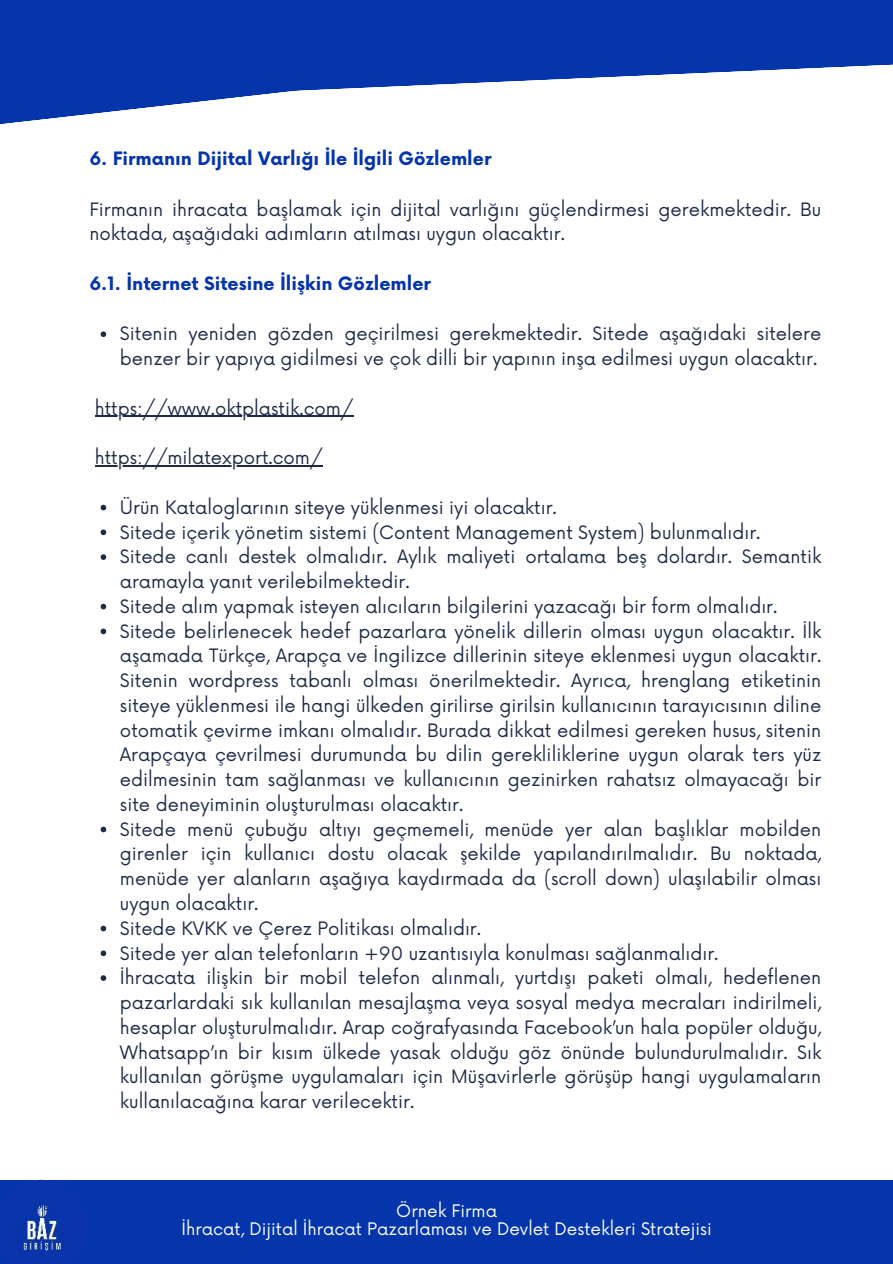
<style>
.page{position:relative;width:893px;height:1264px;background:#fff}
.page>*{position:absolute;margin:0;border:0;box-sizing:border-box;transform-origin:0 0}
.t1{font:18px/24.8px "Now";color:#1e2b48}
.t2{font:700 18px "Now";color:#0435aa}
.t3{font:16.8px/18px "Now";color:#fff;text-align:center}
</style>
<div class="page">
<div style="left:0;top:1179px;width:892px;height:84px;background:#0435aa"></div>
<svg style="left:101px;top:331px;width:5px;height:6px"></svg>
<hr style="left:95px;top:416px;width:258px;height:1px;background:#1e2b48">
<hr style="left:95px;top:465px;width:227px;height:1px;background:#1e2b48">
<svg style="left:101px;top:505px;width:5px;height:5px"></svg>
<svg style="left:101px;top:529px;width:5px;height:6px"></svg>
<svg style="left:101px;top:554px;width:5px;height:6px"></svg>
<svg style="left:101px;top:604px;width:5px;height:5px"></svg>
<svg style="left:101px;top:628px;width:5px;height:6px"></svg>
<svg style="left:101px;top:826px;width:5px;height:6px"></svg>
<svg style="left:101px;top:925px;width:5px;height:6px"></svg>
<svg style="left:101px;top:950px;width:5px;height:6px"></svg>
<svg style="left:101px;top:975px;width:5px;height:5px"></svg>
<img style="left:0;top:1179px;width:89px;height:76px">
<svg style="left:0;top:0;width:892px;height:124px;fill:#0435aa"></svg>
<p class="t2" style="left:89px;top:145px;width:403px">6. Firmanın Dijital Varlığı İle İlgili Gözlemler</p>
<p class="t1" style="left:89px;top:195px;width:733px">Firmanın ihracata başlamak için dijital varlığını güçlendirmesi gerekmektedir. Bu noktada, aşağıdaki adımların atılması uygun olacaktır.</p>
<p class="t2" style="left:89px;top:270px;width:343px">6.1. İnternet Sitesine İlişkin Gözlemler</p>
<p class="t1" style="left:120px;top:320px;width:702px">Sitenin yeniden gözden geçirilmesi gerekmektedir. Sitede aşağıdaki sitelere benzer bir yapıya gidilmesi ve çok dilli bir yapının inşa edilmesi uygun olacaktır.</p>
<p class="t1" style="left:95px;top:394px;width:260px">https://www.oktplastik.com/</p>
<p class="t1" style="left:95px;top:444px;width:229px">https://milatexport.com/</p>
<p class="t1" style="left:120px;top:493px;width:702px">Ürün Kataloglarının siteye yüklenmesi iyi olacaktır.<br>Sitede içerik yönetim sistemi (Content Management System) bulunmalıdır.<br>Sitede canlı destek olmalıdır. Aylık maliyeti ortalama beş dolardır. Semantik aramayla yanıt verilebilmektedir.<br>Sitede alım yapmak isteyen alıcıların bilgilerini yazacağı bir form olmalıdır.<br>Sitede belirlenecek hedef pazarlara yönelik dillerin olması uygun olacaktır. İlk aşamada Türkçe, Arapça ve İngilizce dillerinin siteye eklenmesi uygun olacaktır.<br>Sitenin wordpress tabanlı olması önerilmektedir. Ayrıca, hrenglang etiketinin siteye yüklenmesi ile hangi ülkeden girilirse girilsin kullanıcının tarayıcısının diline otomatik çevirme imkanı olmalıdır. Burada dikkat edilmesi gereken husus, sitenin Arapçaya çevrilmesi durumunda bu dilin gerekliliklerine uygun olarak ters yüz edilmesinin tam sağlanması ve kullanıcının gezinirken rahatsız olmayacağı bir site deneyiminin oluşturulması olacaktır.<br>Sitede menü çubuğu altıyı geçmemeli, menüde yer alan başlıklar mobilden girenler için kullanıcı dostu olacak şekilde yapılandırılmalıdır. Bu noktada, menüde yer alanların aşağıya kaydırmada da (scroll down) ulaşılabilir olması uygun olacaktır.<br>Sitede KVKK ve Çerez Politikası olmalıdır.<br>Sitede yer alan telefonların +90 uzantısıyla konulması sağlanmalıdır.<br>İhracata ilişkin bir mobil telefon alınmalı, yurtdışı paketi olmalı, hedeflenen pazarlardaki sık kullanılan mesajlaşma veya sosyal medya mecraları indirilmeli, hesaplar oluşturulmalıdır. Arap coğrafyasında Facebook’un hala popüler olduğu, Whatsapp’ın bir kısım ülkede yasak olduğu göz önünde bulundurulmalıdır. Sık kullanılan görüşme uygulamaları için Müşavirlerle görüşüp hangi uygulamaların kullanılacağına karar verilecektir.</p>
<p class="t3" style="left:181px;top:1200px;width:532px">Örnek Firma<br>İhracat, Dijital İhracat Pazarlaması ve Devlet Destekleri Stratejisi</p>
</div>
